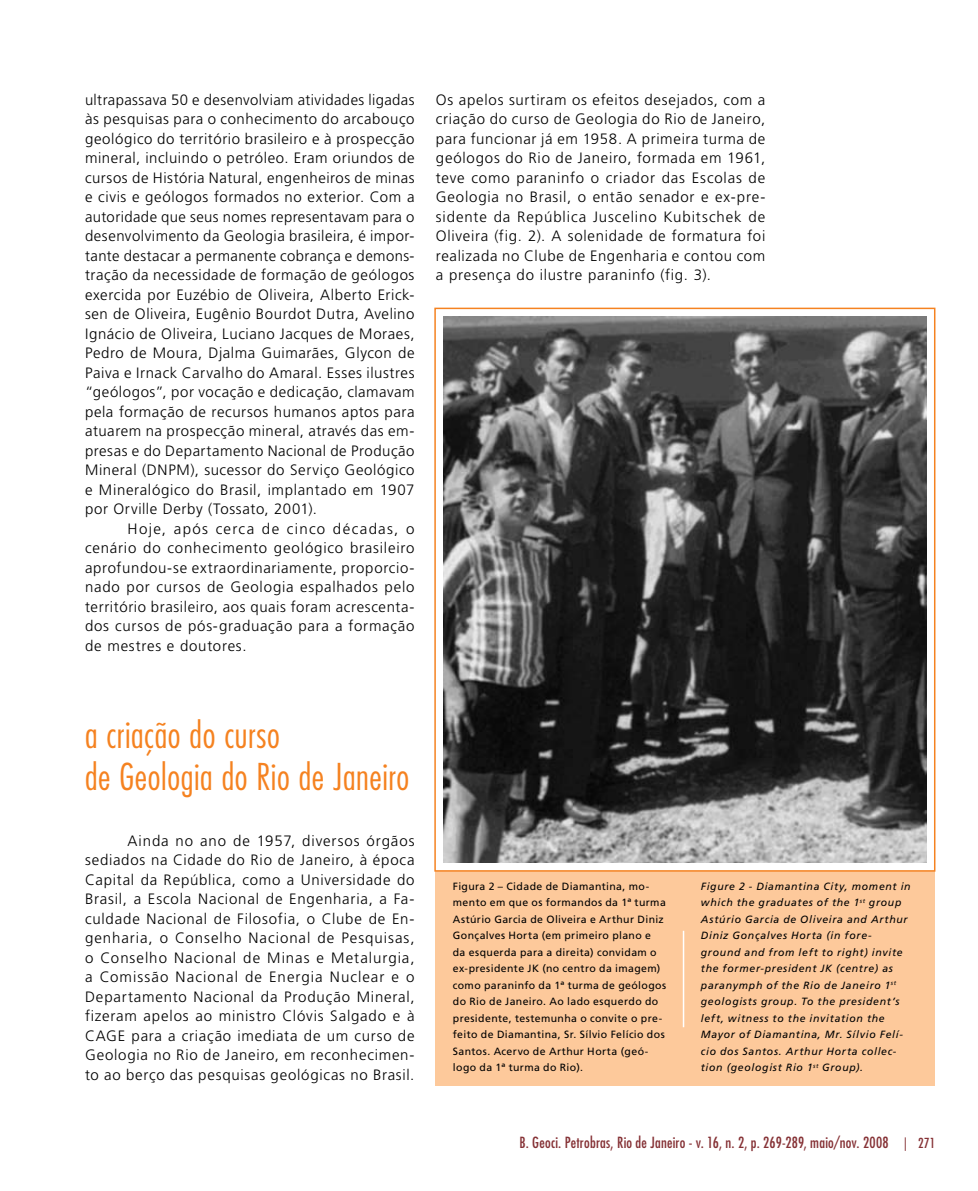
<style>
.page{position:relative;width:978px;height:1191px;background:#fff}
.page>*{position:absolute;margin:0;border:0;box-sizing:border-box;transform-origin:0 0}
.t1{font:300 condensed 36px/42px "Futura Std";letter-spacing:.015em;color:#f58220}
.t2{font:300 15px/19.5px "Frutiger LT Std";letter-spacing:.045em;color:#000;text-align:justify}
.t3{font:condensed 15px "Futura Std";letter-spacing:.015em;color:#853135}
.t4{font:condensed 13.5px "Futura Std";color:#853135}
.t5{font:10.5px/16.5px "Frutiger LT Std";letter-spacing:.035em;color:#000}
.t6{font:italic 10.5px/16.5px "Frutiger LT Std";letter-spacing:.065em;color:#000}
</style>
<div class="page">
<div style="left:435px;top:870px;width:500px;height:215px;background:#fdc99b"></div>
<img style="left:444px;top:317px;width:482px;height:545px">
<div style="left:434px;top:308px;width:501px;height:563px;border:2px solid #f58220"></div>
<hr style="left:683px;top:930px;width:1px;height:97px;background:#fff">
<p class="t2" style="left:85px;top:90px;width:331px">ultrapassava 50 e desenvolviam atividades ligadas às pesquisas para o conhecimento do arcabouço geológico do território brasileiro e à prospecção mineral, incluindo o petróleo. Eram oriundos de cursos de História Natural, engenheiros de minas e civis e geólogos formados no exterior. Com a autoridade que seus nomes representavam para o desenvolvimento da Geologia brasileira, é impor&shy;tante destacar a permanente cobrança e demons&shy;tração da necessidade de formação de geólogos exercida por Euzébio de Oliveira, Alberto Erick&shy;sen de Oliveira, Eugênio Bourdot Dutra, Avelino Ignácio de Oliveira, Luciano Jacques de Moraes, Pedro de Moura, Djalma Guimarães, Glycon de Paiva e Irnack Carvalho do Amaral. Esses ilustres “geólogos”, por vocação e dedicação, clamavam pela formação de recursos humanos aptos para atuarem na prospecção mineral, através das em&shy;presas e do Departamento Nacional de Produção Mineral (DNPM), sucessor do Serviço Geológico e Mineralógico do Brasil, implantado em 1907 por Orville Derby (Tossato, 2001).</p>
<p class="t2" style="left:85px;top:519px;width:331px;text-indent:43px">Hoje, após cerca de cinco décadas, o cenário do conhecimento geológico brasileiro aprofundou-se extraordinariamente, proporcio&shy;nado por cursos de Geologia espalhados pelo território brasileiro, aos quais foram acrescenta&shy;dos cursos de pós-graduação para a formação de mestres e doutores.</p>
<p class="t2" style="left:436px;top:90px;width:331px">Os apelos surtiram os efeitos desejados, com a criação do curso de Geologia do Rio de Janeiro, para funcionar já em 1958. A primeira turma de geólogos do Rio de Janeiro, formada em 1961, teve como paraninfo o criador das Escolas de Geologia no Brasil, o então senador e ex-pre&shy;sidente da República Juscelino Kubitschek de Oliveira (fig. 2). A solenidade de formatura foi realizada no Clube de Engenharia e contou com a presença do ilustre paraninfo (fig. 3).</p>
<h1 class="t1" style="left:85px;top:713px;width:326px">a criação do curso<br>de Geologia do Rio de Janeiro</h1>
<p class="t2" style="left:85px;top:831px;width:331px;text-indent:43px">Ainda no ano de 1957, diversos órgãos sediados na Cidade do Rio de Janeiro, à época Capital da República, como a Universidade do Brasil, a Escola Nacional de Engenharia, a Fa&shy;culdade Nacional de Filosofia, o Clube de En&shy;genharia, o Conselho Nacional de Pesquisas, o Conselho Nacional de Minas e Metalurgia, a Comissão Nacional de Energia Nuclear e o Departamento Nacional da Produção Mineral, fizeram apelos ao ministro Clóvis Salgado e à CAGE para a criação imediata de um curso de Geologia no Rio de Janeiro, em reconhecimen&shy;to ao berço das pesquisas geológicas no Brasil.</p>
<p class="t5" style="left:453px;top:878px;width:215px">Figura 2 – Cidade de Diamantina, mo&shy;mento em que os formandos da 1ª turma Astúrio Garcia de Oliveira e Arthur Diniz Gonçalves Horta (em primeiro plano e da esquerda para a direita) convidam o ex-presidente JK (no centro da imagem) como paraninfo da 1ª turma de geólogos do Rio de Janeiro. Ao lado esquerdo do presidente, testemunha o convite o pre&shy;feito de Diamantina, Sr. Sílvio Felício dos Santos. Acervo de Arthur Horta (geó&shy;logo da 1ª turma do Rio).</p>
<p class="t6" style="left:701px;top:878px;width:211px">Figure 2 - Diamantina City, moment in which the graduates of the 1<sup>st</sup> group Astúrio Garcia de Oliveira and Arthur Diniz Gonçalves Horta (in fore&shy;ground and from left to right) invite the former-president JK (centre) as paranymph of the Rio de Janeiro 1<sup>st </sup>geologists group. To the president’s left, witness to the invitation the Mayor of Diamantina, Mr. Sílvio Felí&shy;cio dos Santos. Arthur Horta collec&shy;tion (geologist Rio 1<sup>st</sup> Group).</p>
<p class="t3" style="left:519px;top:1134px;width:371px">B. Geoci. Petrobras, Rio de Janeiro - v. 16, n. 2, p. 269-289, maio/nov. 2008</p>
<p class="t4" style="left:904px;top:1135px;width:33px">| 271</p>
</div>
